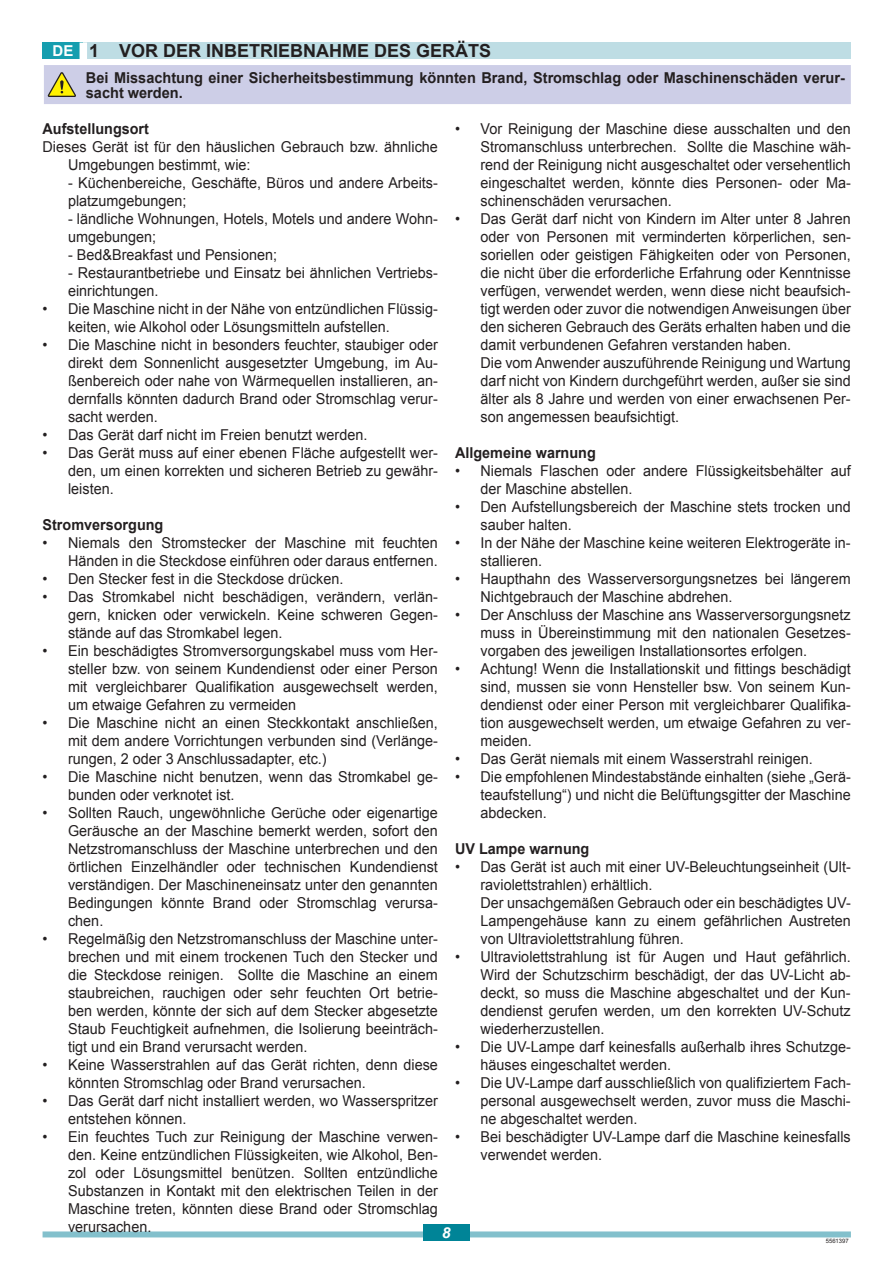
<style>
.page{position:relative;width:893px;height:1263px;background:#fff}
.page>*{position:absolute;margin:0;border:0;box-sizing:border-box;transform-origin:0 0}
.t1{font:700 18px "Arial";color:#231f20}
.t2{font:15px/18px "Arial";color:#231f20;scale:.96 1}
.t3{font:700 15px/15px "Arial";color:#231f20}
.t4{font:700 15px "Arial";color:#231f20;scale:.96 1}
.t5{font:italic 700 15px "Arial";color:#fff;scale:1.05 1}
.t6{font:6px "Arial";color:#231f20}
.s1{font-size:15px;color:#fff}
</style>
<div class="page">
<div style="left:43px;top:1231px;width:808px;height:6px;background:#83c0cc"></div>
<div style="left:423px;top:1225px;width:47px;height:16px;background:#008497"></div>
<div style="left:44px;top:65px;width:807px;height:39px;background:#cdcee7"></div>
<div style="left:43px;top:43px;width:40px;height:16px;background:#169eaf"></div>
<div style="left:83px;top:43px;width:767px;height:16px;background:#bedde4"></div>
<div style="left:80px;top:43px;width:7px;height:16px;background:#fff"></div>
<p class="t1" style="left:53px;top:39px;width:124px"><span class="s1">DE</span>1Vorder</p>
<p class="t1" style="left:206px;top:39px;width:18px">Inbetriebnahme</p>
<p class="t1" style="left:374px;top:39px;width:13px">des</p>
<p class="t1" style="left:416px;top:39px;width:27px">Geräts</p>
<p class="t3" style="left:86px;top:70px;width:760px">Bei Missachtung einer Sicherheitsbestimmung könnten Brand, Stromschlag oder Maschinenschäden verur&shy;sacht werden.</p>
<p class="t4" style="left:43px;top:119px;width:112px">Aufstellungsort</p>
<p class="t2" style="left:68px;top:138px;width:387px;text-indent:-26px">Dieses Gerät ist für den häuslichen Gebrauch bzw. ähnliche<br>Umgebungen bestimmt, wie:</p>
<p class="t2" style="left:68px;top:174px;width:387px">- Küchenbereiche, Geschäfte, Büros und andere Arbeits&shy;platzumgebungen;</p>
<p class="t2" style="left:68px;top:210px;width:387px">- ländliche Wohnungen, Hotels, Motels und andere Wohn&shy;umgebungen;</p>
<p class="t2" style="left:68px;top:246px;width:219px">- Bed&amp;Breakfast und Pensionen;</p>
<p class="t2" style="left:68px;top:264px;width:387px">- Restaurantbetriebe und Einsatz bei ähnlichen Vertriebs&shy;einrichtungen.</p>
<p class="t2" style="left:68px;top:300px;width:387px;text-indent:-26px">• Die Maschine nicht in der Nähe von entzündlichen Flüssig&shy;keiten, wie Alkohol oder Lösungsmitteln aufstellen.</p>
<p class="t2" style="left:68px;top:336px;width:387px;text-align:justify;text-indent:-26px">• Die Maschine nicht in besonders feuchter, staubiger oder direkt dem Sonnenlicht ausgesetzter Umgebung, im Au&shy;ßenbereich oder nahe von Wärmequellen installieren, an&shy;dernfalls könnten dadurch Brand oder Stromschlag verur&shy;sacht werden.</p>
<p class="t2" style="left:43px;top:426px;width:340px">• Das Gerät darf nicht im Freien benutzt werden.</p>
<p class="t2" style="left:68px;top:444px;width:387px;text-align:justify;text-indent:-26px">• Das Gerät muss auf einer ebenen Fläche aufgestellt wer&shy;den, um einen korrekten und sicheren Betrieb zu gewähr&shy;leisten.</p>
<p class="t4" style="left:43px;top:515px;width:127px">Stromversorgung</p>
<p class="t2" style="left:43px;top:534px;width:413px;text-align:right">• Niemals den Stromstecker der Maschine mit feuchten<br>Händen in die Steckdose einführen oder daraus entfernen.</p>
<p class="t2" style="left:43px;top:570px;width:315px">• Den Stecker fest in die Steckdose drücken.</p>
<p class="t2" style="left:68px;top:588px;width:387px;text-align:justify;text-indent:-26px">• Das Stromkabel nicht beschädigen, verändern, verlän&shy;gern, knicken oder verwickeln. Keine schweren Gegen&shy;stände auf das Stromkabel legen.</p>
<p class="t2" style="left:68px;top:642px;width:387px;text-align:justify;text-indent:-26px">• Ein beschädigtes Stromversorgungskabel muss vom Her&shy;steller bzw. von seinem Kundendienst oder einer Person mit vergleichbarer Qualifikation ausgewechselt werden, um etwaige Gefahren zu vermeiden</p>
<p class="t2" style="left:68px;top:714px;width:387px;text-align:justify;text-indent:-26px">• Die Maschine nicht an einen Steckkontakt anschließen, mit dem andere Vorrichtungen verbunden sind (Verlänge&shy;rungen, 2 oder 3 Anschlussadapter, etc.)</p>
<p class="t2" style="left:68px;top:768px;width:387px;text-indent:-26px">• Die Maschine nicht benutzen, wenn das Stromkabel ge&shy;bunden oder verknotet ist.</p>
<p class="t2" style="left:68px;top:804px;width:387px;text-align:justify;text-indent:-26px">• Sollten Rauch, ungewöhnliche Gerüche oder eigenartige Geräusche an der Maschine bemerkt werden, sofort den Netzstromanschluss der Maschine unterbrechen und den örtlichen Einzelhändler oder technischen Kundendienst verständigen. Der Maschineneinsatz unter den genannten Bedingungen könnte Brand oder Stromschlag verursa&shy;chen.</p>
<p class="t2" style="left:68px;top:930px;width:387px;text-align:justify;text-indent:-26px">• Regelmäßig den Netzstromanschluss der Maschine unter&shy;brechen und mit einem trockenen Tuch den Stecker und die Steckdose reinigen. Sollte die Maschine an einem staubreichen, rauchigen oder sehr feuchten Ort betrie&shy;ben werden, könnte der sich auf dem Stecker abgesetzte Staub Feuchtigkeit aufnehmen, die Isolierung beeinträch&shy;tigt und ein Brand verursacht werden.</p>
<p class="t2" style="left:68px;top:1056px;width:387px;text-indent:-26px">• Keine Wasserstrahlen auf das Gerät richten, denn diese könnten Stromschlag oder Brand verursachen.</p>
<p class="t2" style="left:68px;top:1092px;width:387px;text-indent:-26px">• Das Gerät darf nicht installiert werden, wo Wasserspritzer entstehen können.</p>
<p class="t2" style="left:68px;top:1128px;width:387px;text-align:justify;text-indent:-26px">• Ein feuchtes Tuch zur Reinigung der Maschine verwen&shy;den. Keine entzündlichen Flüssigkeiten, wie Alkohol, Ben&shy;zol oder Lösungsmittel benützen. Sollten entzündliche Substanzen in Kontakt mit den elektrischen Teilen in der Maschine treten, könnten diese Brand oder Stromschlag verursachen.</p>
<p class="t2" style="left:480px;top:120px;width:387px;text-align:justify;text-indent:-26px">• Vor Reinigung der Maschine diese ausschalten und den Stromanschluss unterbrechen. Sollte die Maschine wäh&shy;rend der Reinigung nicht ausgeschaltet oder versehentlich eingeschaltet werden, könnte dies Personen- oder Ma&shy;schinenschäden verursachen.</p>
<p class="t2" style="left:480px;top:210px;width:387px;text-indent:-26px">• Das Gerät darf nicht von Kindern im Alter unter 8 Jahren oder von Personen mit verminderten körperlichen, sen&shy;soriellen oder geistigen Fähigkeiten oder von Personen, die nicht über die erforderliche Erfahrung oder Kenntnisse verfügen, verwendet werden, wenn diese nicht beaufsich&shy;tigt werden oder zuvor die notwendigen Anweisungen über den sicheren Gebrauch des Geräts erhalten haben und die damit verbundenen Gefahren verstanden haben.<br>Die vom Anwender auszuführende Reinigung und Wartung darf nicht von Kindern durchgeführt werden, außer sie sind älter als 8 Jahre und werden von einer erwachsenen Per&shy;son angemessen beaufsichtigt.</p>
<p class="t4" style="left:455px;top:443px;width:148px">Allgemeine warnung</p>
<p class="t2" style="left:480px;top:462px;width:387px;text-indent:-26px">• Niemals Flaschen oder andere Flüssigkeitsbehälter auf der Maschine abstellen.</p>
<p class="t2" style="left:480px;top:498px;width:387px;text-indent:-26px">• Den Aufstellungsbereich der Maschine stets trocken und sauber halten.</p>
<p class="t2" style="left:480px;top:534px;width:387px;text-indent:-26px">• In der Nähe der Maschine keine weiteren Elektrogeräte in&shy;stallieren.</p>
<p class="t2" style="left:480px;top:570px;width:387px;text-indent:-26px">• Haupthahn des Wasserversorgungsnetzes bei längerem<br>Nichtgebrauch der Maschine abdrehen.</p>
<p class="t2" style="left:480px;top:606px;width:387px;text-align:justify;text-indent:-26px">• Der Anschluss der Maschine ans Wasserversorgungsnetz muss in Übereinstimmung mit den nationalen Gesetzes&shy;vorgaben des jeweiligen Installationsortes erfolgen.</p>
<p class="t2" style="left:480px;top:660px;width:387px;text-align:justify;text-indent:-26px">• Achtung! Wenn die Installationskit und fittings beschädigt sind, mussen sie vonn Hensteller bsw. Von seinem Kun&shy;dendienst oder einer Person mit vergleichbarer Qualifika&shy;tion ausgewechselt werden, um etwaige Gefahren zu ver&shy;meiden.</p>
<p class="t2" style="left:455px;top:750px;width:374px">• Das Gerät niemals mit einem Wasserstrahl reinigen.</p>
<p class="t2" style="left:480px;top:768px;width:387px;text-align:justify;text-indent:-26px">• Die empfohlenen Mindestabstände einhalten (siehe „Gerä&shy;teaufstellung“) und nicht die Belüftungsgitter der Maschine abdecken.</p>
<p class="t4" style="left:455px;top:839px;width:142px">UV Lampe warnung</p>
<p class="t2" style="left:480px;top:858px;width:387px;text-indent:-26px">• Das Gerät ist auch mit einer UV-Beleuchtungseinheit (Ult&shy;raviolettstrahlen) erhältlich.<br>Der unsachgemäßen Gebrauch oder ein beschädigtes UV-Lampengehäuse kann zu einem gefährlichen Austreten von Ultraviolettstrahlung führen.</p>
<p class="t2" style="left:480px;top:948px;width:387px;text-align:justify;text-indent:-26px">• Ultraviolettstrahlung ist für Augen und Haut gefährlich.<br>Wird der Schutzschirm beschädigt, der das UV-Licht ab&shy;deckt, so muss die Maschine abgeschaltet und der Kun&shy;dendienst gerufen werden, um den korrekten UV-Schutz wiederherzustellen.</p>
<p class="t2" style="left:480px;top:1038px;width:387px;text-indent:-26px">• Die UV-Lampe darf keinesfalls außerhalb ihres Schutzge&shy;häuses eingeschaltet werden.</p>
<p class="t2" style="left:480px;top:1074px;width:387px;text-align:justify;text-indent:-26px">• Die UV-Lampe darf ausschließlich von qualifiziertem Fach&shy;personal ausgewechselt werden, zuvor muss die Maschi&shy;ne abgeschaltet werden.</p>
<p class="t2" style="left:480px;top:1128px;width:387px;text-indent:-26px">• Bei beschädigter UV-Lampe darf die Maschine keinesfalls verwendet werden.</p>
<p class="t5" style="left:442px;top:1223px;width:10px">8</p>
<p class="t6" style="left:826px;top:1237px;width:24px">5561397</p>
</div>
